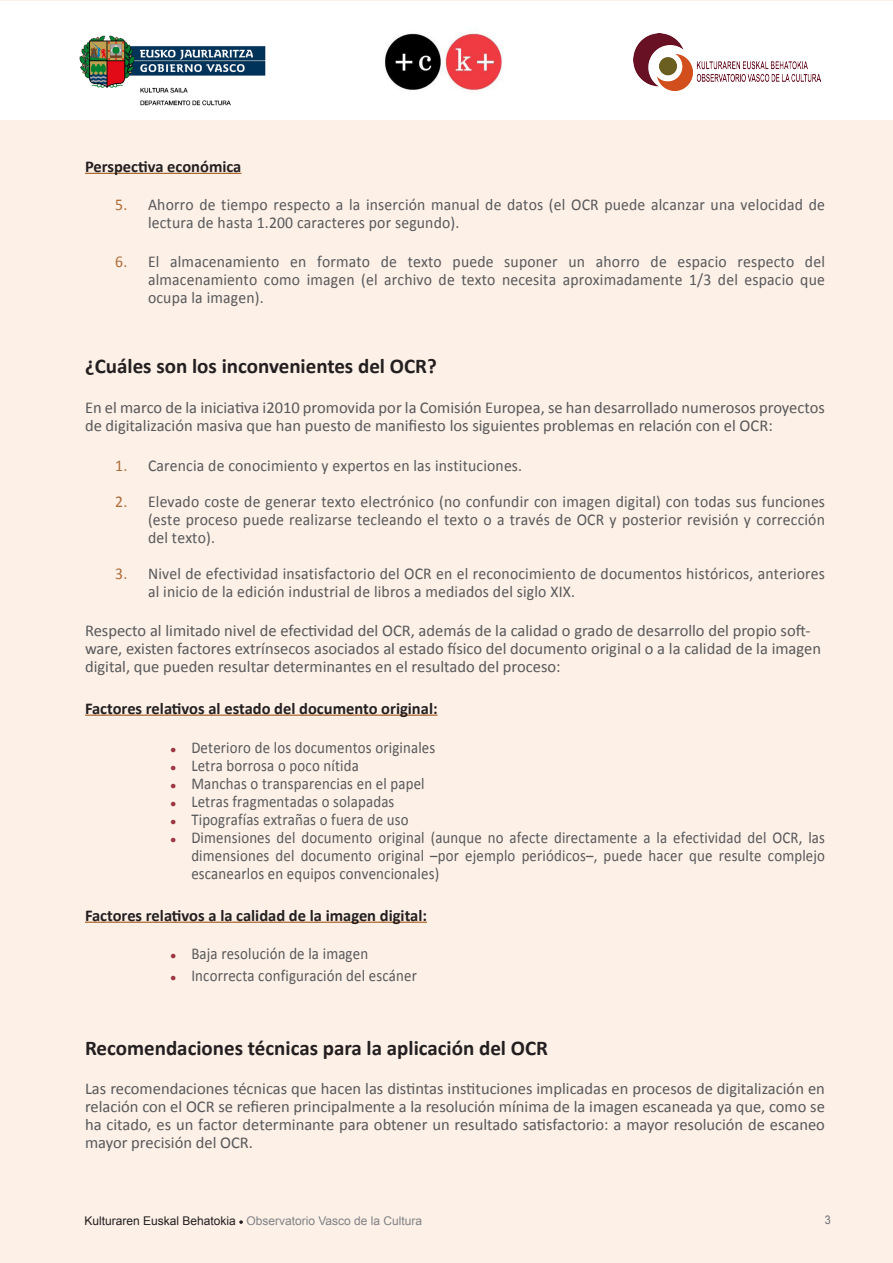
<style>
.page{position:relative;width:893px;height:1263px;background:#fff}
.page>*{position:absolute;margin:0;border:0;box-sizing:border-box;transform-origin:0 0}
.t1{font:700 21px "Calibri";color:#231f20}
.subPARRAFO_TEXTO_GEN{font:16.5px/18px "Calibri";color:#57585a}
.PARRAFO_TEXTO_GENERA{font:16.5px/18px "Calibri";letter-spacing:.01em;color:#57585a;scale:.95 1}
.subPARRAFO_TEXTO_GEN-2{font:16.5px/18px "Calibri";color:#57585a;text-align:justify;scale:.9 1}
.t2{font:700 16.5px "Calibri";color:#231f20}
.t3{font:12px "Arial";color:#808285}
.t4{font:10.5px/18px "Arial";color:#9d3542;text-align:justify}
.s1{color:#ad6d38}
.s2{color:#231f20}
</style>
<div class="page">
<div style="left:0;top:1px;width:893px;height:1262px;background:#fcf0e7"></div>
<div style="left:1px;top:1px;width:892px;height:119px;background:#fff"></div>
<img style="left:634px;top:34px;width:187px;height:56px">
<svg style="left:239px;top:1220px;width:4px;height:4px"></svg>
<img style="left:80px;top:35px;width:186px;height:71px">
<img style="left:385px;top:31px;width:118px;height:60px">
<hr style="left:85px;top:173px;width:156px;height:1px;background:#984806">
<hr style="left:85px;top:715px;width:353px;height:1px;background:#984806">
<hr style="left:85px;top:922px;width:342px;height:1px;background:#984806">
<p class="t2" style="left:85px;top:156px;width:158px">Perspectiva económica</p>
<p class="PARRAFO_TEXTO_GENERA" style="left:148px;top:195px;width:714px;text-indent:-33px"><span class="s1">5.</span> Ahorro de tiempo respecto a la inserción manual de datos (el OCR puede alcanzar una velocidad de lectura de hasta 1.200 caracteres por segundo).</p>
<p class="PARRAFO_TEXTO_GENERA" style="left:148px;top:253px;width:714px;text-align:justify;text-indent:-33px"><span class="s1">6.</span> El almacenamiento en formato de texto puede suponer un ahorro de espacio respecto del almacenamiento como imagen (el archivo de texto necesita aproximadamente 1/3 del espacio que ocupa la imagen).</p>
<p class="t1" style="left:85px;top:353px;width:353px">¿Cuáles son los inconvenientes del OCR?</p>
<p class="subPARRAFO_TEXTO_GEN" style="left:85px;top:399px;width:741px">En el marco de la iniciativa i2010 promovida por la Comisión Europea, se han desarrollado numerosos proyectos de digitalización masiva que han puesto de manifiesto los siguientes problemas en relación con el OCR:</p>
<p class="PARRAFO_TEXTO_GENERA" style="left:115px;top:456px;width:430px"><span class="s1">1.</span> Carencia de conocimiento y expertos en las instituciones.</p>
<p class="PARRAFO_TEXTO_GENERA" style="left:148px;top:492px;width:714px;text-align:justify;text-indent:-33px"><span class="s1">2.</span> Elevado coste de generar texto electrónico (no confundir con imagen digital) con todas sus funciones (este proceso puede realizarse tecleando el texto o a través de OCR y posterior revisión y corrección del texto).</p>
<p class="PARRAFO_TEXTO_GENERA" style="left:148px;top:564px;width:714px;text-indent:-33px"><span class="s1">3.</span> Nivel de efectividad insatisfactorio del OCR en el reconocimiento de documentos históricos, anteriores al inicio de la edición industrial de libros a mediados del siglo XIX.</p>
<p class="subPARRAFO_TEXTO_GEN" style="left:85px;top:622px;width:737px">Respecto al limitado nivel de efectividad del OCR, además de la calidad o grado de desarrollo del propio soft&shy;ware, existen factores extrínsecos asociados al estado físico del documento original o a la calidad de la imagen digital, que pueden resultar determinantes en el resultado del proceso:</p>
<p class="t2" style="left:85px;top:698px;width:354px">Factores relativos al estado del documento original:</p>
<p class="subPARRAFO_TEXTO_GEN-2" style="left:191px;top:739px;width:273px">Deterioro de los documentos originales</p>
<p class="subPARRAFO_TEXTO_GEN-2" style="left:191px;top:757px;width:188px">Letra borrosa o poco nítida</p>
<p class="subPARRAFO_TEXTO_GEN-2" style="left:191px;top:775px;width:261px">Manchas o transparencias en el papel</p>
<p class="subPARRAFO_TEXTO_GEN-2" style="left:191px;top:793px;width:227px">Letras fragmentadas o solapadas</p>
<p class="subPARRAFO_TEXTO_GEN-2" style="left:191px;top:811px;width:243px">Tipografías extrañas o fuera de uso</p>
<p class="subPARRAFO_TEXTO_GEN-2" style="left:191px;top:829px;width:706px">Dimensiones del documento original (aunque no afecte directamente a la efectividad del OCR, las dimensiones del documento original –por ejemplo periódicos–, puede hacer que resulte complejo escanearlos en equipos convencionales)</p>
<p class="t2" style="left:85px;top:905px;width:343px">Factores relativos a la calidad de la imagen digital:</p>
<p class="subPARRAFO_TEXTO_GEN-2" style="left:191px;top:944px;width:198px">Baja resolución de la imagen</p>
<p class="subPARRAFO_TEXTO_GEN-2" style="left:191px;top:967px;width:252px">Incorrecta configuración del escáner</p>
<p class="t4" style="left:170px;top:741px;width:8px">● ● ● ● ● ●</p>
<p class="t4" style="left:170px;top:944px;width:8px;line-height:22.5px">● ●</p>
<p class="t1" style="left:85px;top:1034px;width:464px">Recomendaciones técnicas para la aplicación del OCR</p>
<p class="subPARRAFO_TEXTO_GEN" style="left:85px;top:1080px;width:741px;text-align:justify">Las recomendaciones técnicas que hacen las distintas instituciones implicadas en procesos de digitalización en relación con el OCR se refieren principalmente a la resolución mínima de la imagen escaneada ya que, como se ha citado, es un factor determinante para obtener un resultado satisfactorio: a mayor resolución de escaneo mayor precisión del OCR.</p>
<p class="t3" style="left:84px;top:1213px;width:339px"><span class="s2">Kulturaren Euskal Behatokia</span> - Observatorio Vasco de la Cultura</p>
</div>
